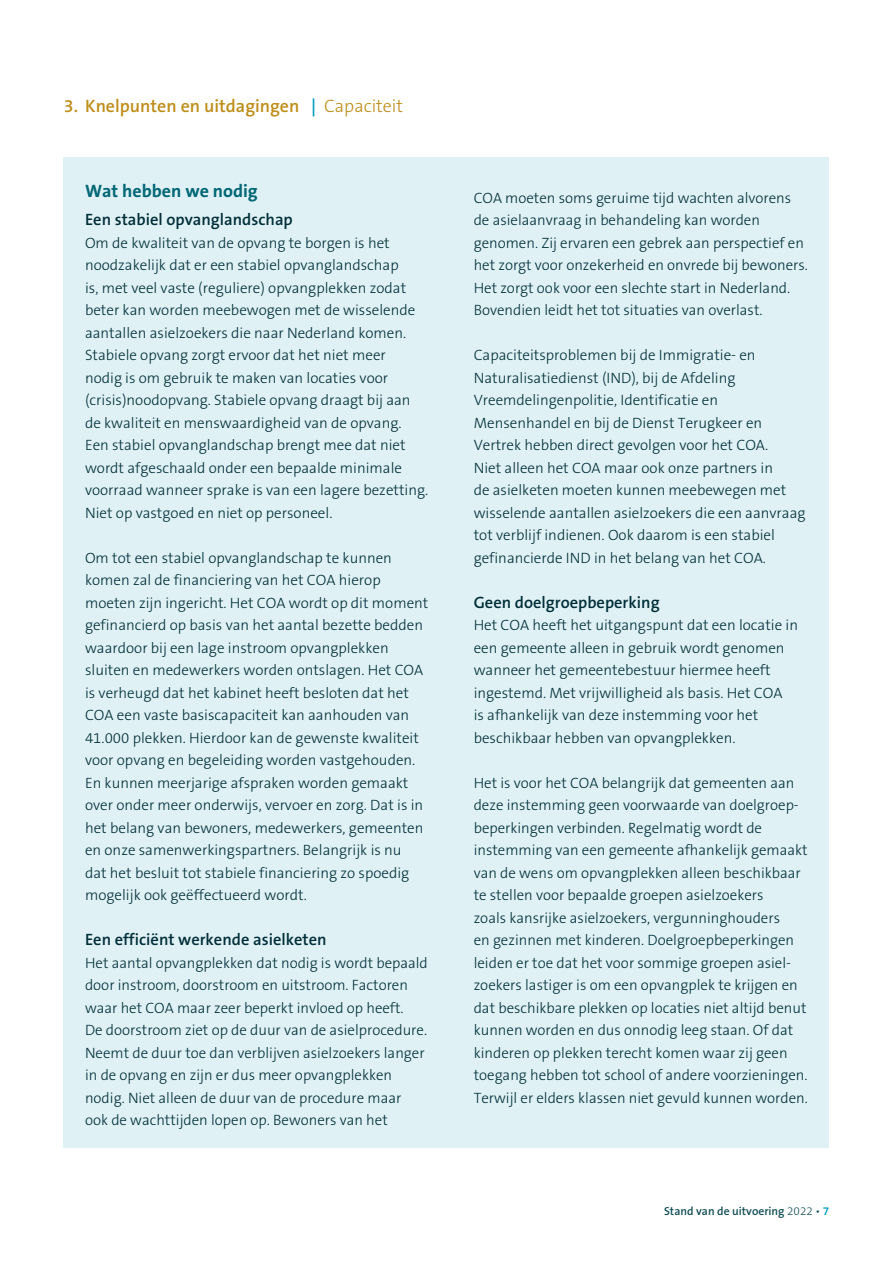
<style>
.page{position:relative;width:893px;height:1263px;background:#fff}
.page>*{position:absolute;margin:0;border:0;box-sizing:border-box;transform-origin:0 0}
.t1{font:600 18px "The Sans B6";color:#bf8e1a}
.TK1_wat_hebben_we_nodig{font:700 18px "The Sans B7";color:#006775}
.TK2_Wat_hebben_we_nodig{font:600 16.5px "The Sans B6";color:#002e38}
.Body_Wat_hebben_we_nodig{font:300 15px/22.5px "The Sans B3";color:#002e38}
.t2{font:600 11.7px "The Sans B6";color:#114d55}
.s1{color:#009ebd}
.s2{font-family:"The Sans B3";font-weight:300}
</style>
<div class="page">
<div style="left:64px;top:158px;width:765px;height:990px;background:#e0f1f5"></div>
<div style="left:64px;top:157px;width:387px;height:49px;background:#e0f1f5"></div>
<p class="t1" style="left:64px;top:97px;width:341px">3. Knelpunten en uitdagingen <span class="s1">|</span> <span class="s2">Capaciteit</span></p>
<h1 class="TK1_wat_hebben_we_nodig" style="left:85px;top:181px;width:174px">Wat hebben we nodig</h1>
<h2 class="TK2_Wat_hebben_we_nodig" style="left:85px;top:211px;width:209px">Een stabiel opvanglandschap</h2>
<p class="Body_Wat_hebben_we_nodig" style="left:85px;top:232px;width:345px">Om de kwaliteit van de opvang te borgen is het noodzakelijk dat er een stabiel opvanglandschap<br>is, met veel vaste (reguliere) opvangplekken zodat beter kan worden meebewogen met de wisselende aantallen asielzoekers die naar Nederland komen.<br>Stabiele opvang zorgt ervoor dat het niet meer<br>nodig is om gebruik te maken van locaties voor (crisis)noodopvang. Stabiele opvang draagt bij aan de kwaliteit en menswaardigheid van de opvang.<br>Een stabiel opvanglandschap brengt mee dat niet wordt afgeschaald onder een bepaalde minimale voorraad wanneer sprake is van een lagere bezetting.<br>Niet op vastgoed en niet op personeel.</p>
<p class="Body_Wat_hebben_we_nodig" style="left:85px;top:547px;width:345px">Om tot een stabiel opvanglandschap te kunnen komen zal de financiering van het COA hierop moeten zijn ingericht. Het COA wordt op dit moment gefinancierd op basis van het aantal bezette bedden waardoor bij een lage instroom opvangplekken sluiten en medewerkers worden ontslagen. Het COA is verheugd dat het kabinet heeft besloten dat het COA een vaste basiscapaciteit kan aanhouden van 41.000 plekken. Hierdoor kan de gewenste kwaliteit voor opvang en begeleiding worden vastgehouden.<br>En kunnen meerjarige afspraken worden gemaakt over onder meer onderwijs, vervoer en zorg. Dat is in het belang van bewoners, medewerkers, gemeenten en onze samenwerkingspartners. Belangrijk is nu<br>dat het besluit tot stabiele financiering zo spoedig mogelijk ook geëffectueerd wordt.</p>
<h2 class="TK2_Wat_hebben_we_nodig" style="left:85px;top:931px;width:243px">Een efficiënt werkende asielketen</h2>
<p class="Body_Wat_hebben_we_nodig" style="left:85px;top:952px;width:344px">Het aantal opvangplekken dat nodig is wordt bepaald door instroom, doorstroom en uitstroom. Factoren waar het COA maar zeer beperkt invloed op heeft.<br>De doorstroom ziet op de duur van de asielprocedure.<br>Neemt de duur toe dan verblijven asielzoekers langer in de opvang en zijn er dus meer opvangplekken nodig. Niet alleen de duur van de procedure maar ook de wachttijden lopen op. Bewoners van het</p>
<p class="Body_Wat_hebben_we_nodig" style="left:474px;top:187px;width:336px">COA moeten soms geruime tijd wachten alvorens de asielaanvraag in behandeling kan worden genomen. Zij ervaren een gebrek aan perspectief en het zorgt voor onzekerheid en onvrede bij bewoners.<br>Het zorgt ook voor een slechte start in Nederland.<br>Bovendien leidt het tot situaties van overlast.</p>
<p class="Body_Wat_hebben_we_nodig" style="left:474px;top:345px;width:333px">Capaciteitsproblemen bij de Immigratie- en Naturalisatiedienst (IND), bij de Afdeling Vreemdelingenpolitie, Identificatie en Mensenhandel en bij de Dienst Terugkeer en Vertrek hebben direct gevolgen voor het COA.<br>Niet alleen het COA maar ook onze partners in<br>de asielketen moeten kunnen meebewegen met wisselende aantallen asielzoekers die een aanvraag tot verblijf indienen. Ook daarom is een stabiel gefinancierde IND in het belang van het COA.</p>
<h2 class="TK2_Wat_hebben_we_nodig" style="left:474px;top:593px;width:187px">Geen doelgroepbeperking</h2>
<p class="Body_Wat_hebben_we_nodig" style="left:474px;top:615px;width:326px">Het COA heeft het uitgangspunt dat een locatie in een gemeente alleen in gebruik wordt genomen wanneer het gemeentebestuur hiermee heeft ingestemd. Met vrijwilligheid als basis. Het COA<br>is afhankelijk van deze instemming voor het beschikbaar hebben van opvangplekken.</p>
<p class="Body_Wat_hebben_we_nodig" style="left:474px;top:772px;width:336px">Het is voor het COA belangrijk dat gemeenten aan deze instemming geen voorwaarde van doelgroep&shy;beperkingen verbinden. Regelmatig wordt de instemming van een gemeente afhankelijk gemaakt van de wens om opvangplekken alleen beschikbaar te stellen voor bepaalde groepen asielzoekers<br>zoals kansrijke asielzoekers, vergunninghouders<br>en gezinnen met kinderen. Doelgroepbeperkingen leiden er toe dat het voor sommige groepen asiel&shy;zoekers lastiger is om een opvangplek te krijgen en dat beschikbare plekken op locaties niet altijd benut kunnen worden en dus onnodig leeg staan. Of dat kinderen op plekken terecht komen waar zij geen toegang hebben tot school of andere voorzieningen.<br>Terwijl er elders klassen niet gevuld kunnen worden.</p>
<p class="t2" style="left:664px;top:1205px;width:167px">Stand van de uitvoering <span class="s2">2022 •</span> <span class="s1">7</span></p>
</div>
